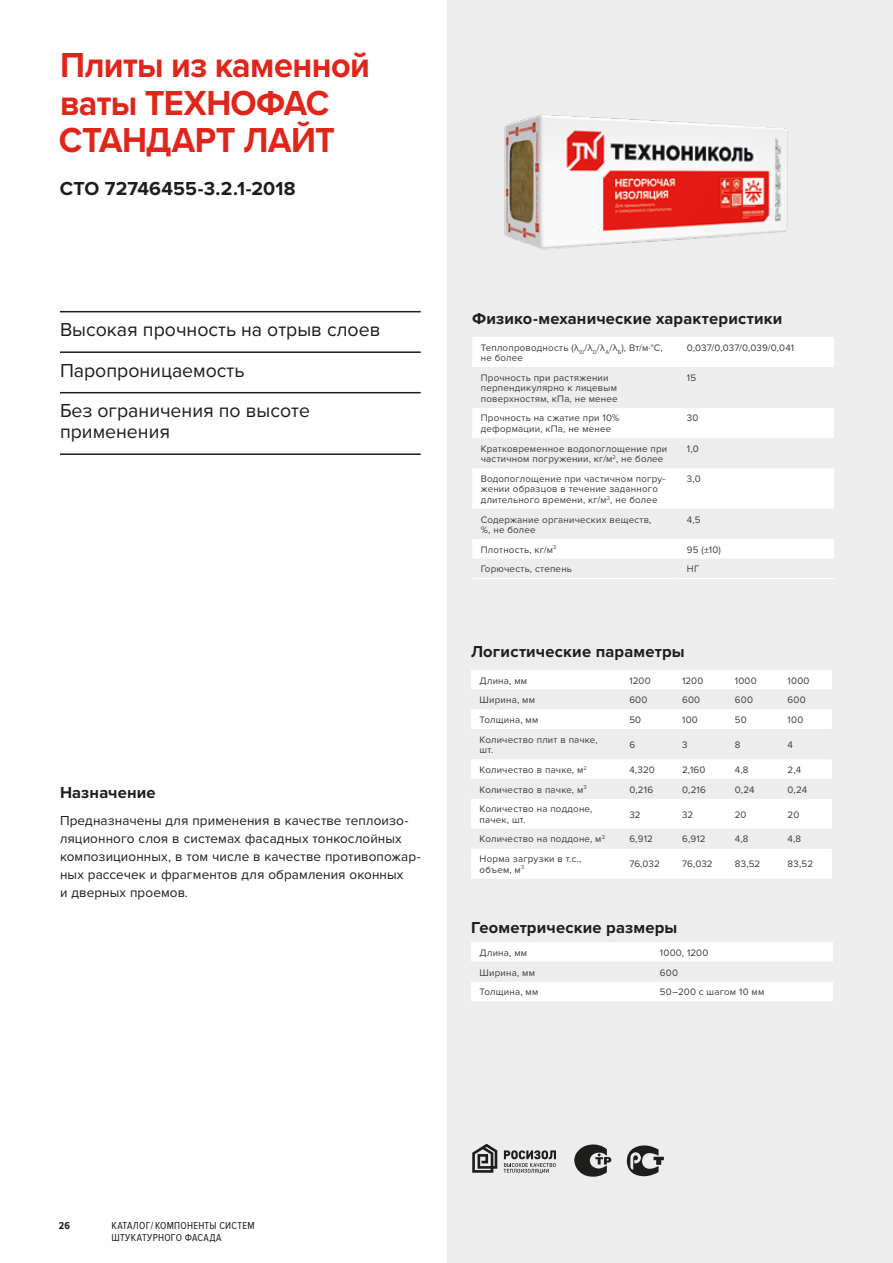
<style>
.page{position:relative;width:893px;height:1263px;background:#fff}
.page>*{position:absolute;margin:0;border:0;box-sizing:border-box;transform-origin:0 0}
.t1{font:700 36px/37.5px "Proxima Nova";letter-spacing:-.015em;color:#e1251b;scale:.95 1}
.t2{font:19.5px/40.5px "Proxima Nova";color:#1d1d1b}
.t3{font:700 19.5px "Proxima Nova";letter-spacing:.01em;color:#1d1d1b}
.t4{font:700 16.5px "Proxima Nova";letter-spacing:.01em;color:#1d1d1b}
.t5{font:13.5px/18px "Proxima Nova";letter-spacing:.005em;color:#1d1d1b}
.t6{font:10.5px/12px "Proxima Nova Cond";letter-spacing:.025em;color:#1d1d1b}
.t7{font:700 10.5px "Proxima Nova Cond";color:#1d1d1b}
.t8{font:9.75px/10.5px "Proxima Nova";letter-spacing:.02em;color:#3c3c3b}
</style>
<div class="page">
<div style="left:448px;top:0;width:445px;height:1263px;background:#ededed"></div>
<img style="left:504px;top:115px;width:284px;height:135px">
<hr style="left:60px;top:311px;width:361px;height:1px;background:#1d1d1b">
<hr style="left:60px;top:351px;width:361px;height:2px;background:#1d1d1b">
<hr style="left:60px;top:392px;width:361px;height:1px;background:#1d1d1b">
<hr style="left:60px;top:453px;width:361px;height:2px;background:#1d1d1b">
<div style="left:472px;top:337px;width:362px;height:30px;background:#fff"></div>
<svg style="left:472px;top:408px;width:362px;height:150px;fill:#fff"></svg>
<hr style="left:472px;top:578px;width:206px;height:1px;background:#fff">
<hr style="left:678px;top:578px;width:156px;height:1px;background:#fff">
<svg style="left:471px;top:942px;width:362px;height:59px"></svg>
<div style="left:471px;top:670px;width:361px;height:209px;background:#fff"></div>
<svg style="left:471px;top:689px;width:361px;height:159px"></svg>
<svg style="left:472px;top:1144px;width:25px;height:29px"></svg>
<svg style="left:504px;top:1150px;width:52px;height:23px"></svg>
<svg style="left:574px;top:1144px;width:37px;height:33px"></svg>
<svg style="left:627px;top:1145px;width:37px;height:31px"></svg>
<h1 class="t1" style="left:59px;top:48px;width:329px">Плиты из каменной ваты ТЕХНОФАС<br>СТАНДАРТ ЛАЙТ</h1>
<h2 class="t3" style="left:60px;top:177px;width:237px">СТО 72746455-3.2.1-2018</h2>
<h2 class="t2" style="left:60px;top:310px;width:322px">Высокая прочность на отрыв слоев<br>Паропроницаемость<br>Без ограничения по высоте</h2>
<h2 class="t2" style="left:60px;top:412px;width:112px">применения</h2>
<h3 class="t4" style="left:60px;top:783px;width:97px">Назначение</h3>
<h3 class="t5" style="left:60px;top:812px;width:362px">Предназначены для применения в качестве теплоизо&shy;ляционного слоя в системах фасадных тонкослойных композиционных, в том числе в качестве противопожар&shy;ных рассечек и фрагментов для обрамления оконных<br>и дверных проемов.</h3>
<h3 class="t4" style="left:472px;top:309px;width:312px">Физико-механические характеристики</h3>
<p class="t8" style="left:481px;top:342px;width:183px">Теплопроводность (λ<sub>10</sub>/λ<sub>D</sub>/λ<sub>А</sub>/λ<sub>Б</sub>), Вт/м∙°С, не более</p>
<p class="t8" style="left:687px;top:342px;width:109px">0,037/0,037/0,039/0,041</p>
<p class="t8" style="left:481px;top:372px;width:138px">Прочность при растяжении перпендикулярно к лицевым поверхностям, кПа, не менее</p>
<p class="t8" style="left:687px;top:372px;width:11px">15</p>
<p class="t8" style="left:481px;top:413px;width:140px">Прочность на сжатие при 10% деформации, кПа, не менее</p>
<p class="t8" style="left:687px;top:413px;width:13px">30</p>
<p class="t8" style="left:481px;top:443px;width:188px">Кратковременное водопоглощение при частичном погружении, кг/м<sup>2</sup>, не более</p>
<p class="t8" style="left:687px;top:443px;width:13px">1,0</p>
<p class="t8" style="left:481px;top:473px;width:186px">Водопоглощение при частичном погру&shy;жении образцов в течение заданного длительного времени, кг/м<sup>2</sup>, не более</p>
<p class="t8" style="left:687px;top:473px;width:15px">3,0</p>
<p class="t8" style="left:481px;top:514px;width:172px">Содержание органических веществ, %, не более</p>
<p class="t8" style="left:687px;top:514px;width:15px">4,5</p>
<p class="t8" style="left:481px;top:544px;width:77px">Плотность, кг/м<sup>3</sup></p>
<p class="t8" style="left:687px;top:544px;width:36px">95 (±10)</p>
<p class="t8" style="left:481px;top:564px;width:93px">Горючесть, степень</p>
<p class="t8" style="left:687px;top:564px;width:14px">НГ</p>
<h3 class="t4" style="left:471px;top:642px;width:215px">Логистические параметры</h3>
<p class="t8" style="left:480px;top:675px;width:49px">Длина, мм</p>
<p class="t8" style="left:629px;top:675px;width:23px">1200</p>
<p class="t8" style="left:682px;top:675px;width:23px">1200</p>
<p class="t8" style="left:735px;top:675px;width:23px">1000</p>
<p class="t8" style="left:788px;top:675px;width:23px">1000</p>
<p class="t8" style="left:480px;top:695px;width:57px">Ширина, мм</p>
<p class="t8" style="left:629px;top:695px;width:20px">600</p>
<p class="t8" style="left:682px;top:695px;width:20px">600</p>
<p class="t8" style="left:735px;top:695px;width:20px">600</p>
<p class="t8" style="left:788px;top:695px;width:20px">600</p>
<p class="t8" style="left:480px;top:715px;width:60px">Толщина, мм</p>
<p class="t8" style="left:629px;top:715px;width:13px">50</p>
<p class="t8" style="left:682px;top:715px;width:17px">100</p>
<p class="t8" style="left:735px;top:715px;width:13px">50</p>
<p class="t8" style="left:788px;top:715px;width:17px">100</p>
<p class="t8" style="left:480px;top:734px;width:120px">Количество плит в пачке, шт.</p>
<p class="t8" style="left:629px;top:739px;width:7px">6</p>
<p class="t8" style="left:682px;top:739px;width:7px">3</p>
<p class="t8" style="left:735px;top:739px;width:7px">8</p>
<p class="t8" style="left:788px;top:739px;width:7px">4</p>
<p class="t8" style="left:480px;top:764px;width:109px">Количество в пачке, м<sup>2</sup></p>
<p class="t8" style="left:629px;top:764px;width:27px">4,320</p>
<p class="t8" style="left:682px;top:764px;width:25px">2,160</p>
<p class="t8" style="left:735px;top:764px;width:15px">4,8</p>
<p class="t8" style="left:788px;top:764px;width:15px">2,4</p>
<p class="t8" style="left:480px;top:784px;width:109px">Количество в пачке, м<sup>3</sup></p>
<p class="t8" style="left:629px;top:784px;width:25px">0,216</p>
<p class="t8" style="left:682px;top:784px;width:25px">0,216</p>
<p class="t8" style="left:735px;top:784px;width:21px">0,24</p>
<p class="t8" style="left:788px;top:784px;width:21px">0,24</p>
<p class="t8" style="left:480px;top:804px;width:114px">Количество на поддоне, пачек, шт.</p>
<p class="t8" style="left:629px;top:809px;width:13px">32</p>
<p class="t8" style="left:682px;top:809px;width:13px">32</p>
<p class="t8" style="left:735px;top:809px;width:13px">20</p>
<p class="t8" style="left:788px;top:809px;width:13px">20</p>
<p class="t8" style="left:480px;top:834px;width:127px">Количество на поддоне, м<sup>3</sup></p>
<p class="t8" style="left:629px;top:834px;width:25px">6,912</p>
<p class="t8" style="left:682px;top:834px;width:25px">6,912</p>
<p class="t8" style="left:735px;top:834px;width:15px">4,8</p>
<p class="t8" style="left:788px;top:834px;width:15px">4,8</p>
<p class="t8" style="left:480px;top:854px;width:103px">Норма загрузки в т.с., объем, м<sup>3</sup></p>
<p class="t8" style="left:629px;top:859px;width:32px">76,032</p>
<p class="t8" style="left:682px;top:859px;width:32px">76,032</p>
<p class="t8" style="left:735px;top:859px;width:27px">83,52</p>
<p class="t8" style="left:788px;top:859px;width:27px">83,52</p>
<h3 class="t4" style="left:471px;top:918px;width:208px">Геометрические размеры</h3>
<p class="t8" style="left:480px;top:947px;width:49px">Длина, мм</p>
<p class="t8" style="left:660px;top:947px;width:50px">1000, 1200</p>
<p class="t8" style="left:480px;top:967px;width:57px">Ширина, мм</p>
<p class="t8" style="left:660px;top:967px;width:20px">600</p>
<p class="t8" style="left:480px;top:987px;width:60px">Толщина, мм</p>
<p class="t8" style="left:660px;top:987px;width:106px">50–200 с шагом 10 мм</p>
<p class="t7" style="left:59px;top:1219px;width:13px">26</p>
<p class="t6" style="left:111px;top:1220px;width:145px">КАТАЛОГ / КОМПОНЕНТЫ СИСТЕМ<br>ШТУКАТУРНОГО ФАСАДА</p>
</div>
